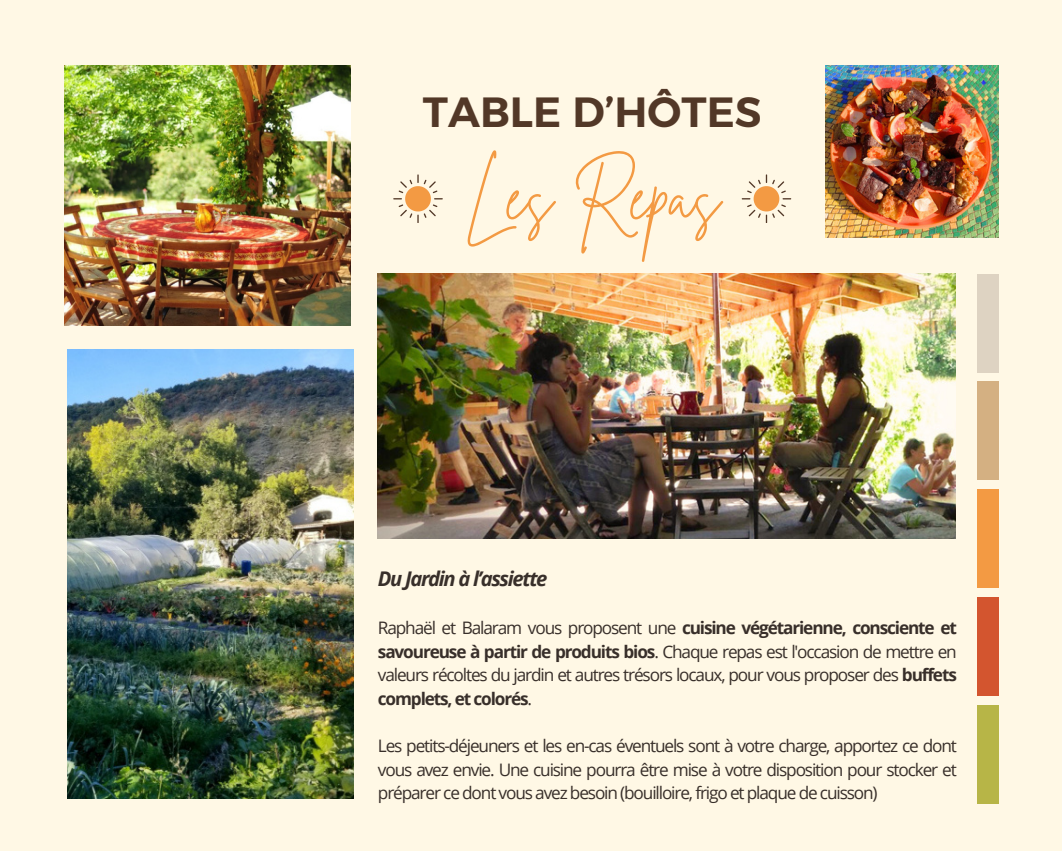
<style>
.page{position:relative;width:1062px;height:851px;background:#fff}
.page>*{position:absolute;margin:0;border:0;box-sizing:border-box;transform-origin:0 0}
.t1{font:64.5px "Brittany Signature";color:#f39a43}
.t2{font:700 42px "Kief Montaser Semi";color:#523827}
.t3{font:italic 700 20.25px "Open Sans";letter-spacing:-.065em;color:#382f2a}
.t4{font:17.25px/23.5px "Open Sans";letter-spacing:-.065em;color:#382f2a;text-align:justify}
.s1{font-weight:700}
</style>
<div class="page">
<div style="left:0;top:0;width:1062px;height:850px;background:#fff8e5"></div>
<img style="left:826px;top:65px;width:173px;height:173px">
<svg style="left:393px;top:174px;width:50px;height:49px"></svg>
<svg style="left:742px;top:174px;width:49px;height:49px"></svg>
<img style="left:64px;top:65px;width:287px;height:260px">
<img style="left:67px;top:349px;width:287px;height:449px">
<div style="left:977px;top:274px;width:22px;height:98px;background:#ded3c2"></div>
<div style="left:977px;top:381px;width:22px;height:98px;background:#d4b082"></div>
<div style="left:977px;top:489px;width:22px;height:98px;background:#f39a43"></div>
<div style="left:977px;top:597px;width:22px;height:98px;background:#d3552f"></div>
<div style="left:977px;top:705px;width:22px;height:98px;background:#b7b547"></div>
<img style="left:378px;top:274px;width:578px;height:264px">
<h2 class="t2" style="left:423px;top:86px;width:340px">TABLE D’HÔTES</h2>
<p class="t1" style="left:464px;top:155px;width:257px">Les Repas</p>
<h1 class="t3" style="left:378px;top:564px;width:171px">DuJardin à l’assiette</h1>
<p class="t4" style="left:378px;top:615px;width:580px">Raphaël et Balaram vous proposent une <span class="s1">cuisine végétarienne, consciente et savoureuse à partir de produits bios</span>. Chaque repas est l'occasion de mettre en valeurs récoltes du jardin et autres trésors locaux, pour vous proposer des <span class="s1">buffets complets, et colorés</span>.</p>
<p class="t4" style="left:378px;top:733px;width:580px">Les petits-déjeuners et les en-cas éventuels sont à votre charge, apportez ce dont vous avez envie. Une cuisine pourra être mise à votre disposition pour stocker et préparer ce dont vous avez besoin (bouilloire, frigo et plaque de cuisson)</p>
</div>
